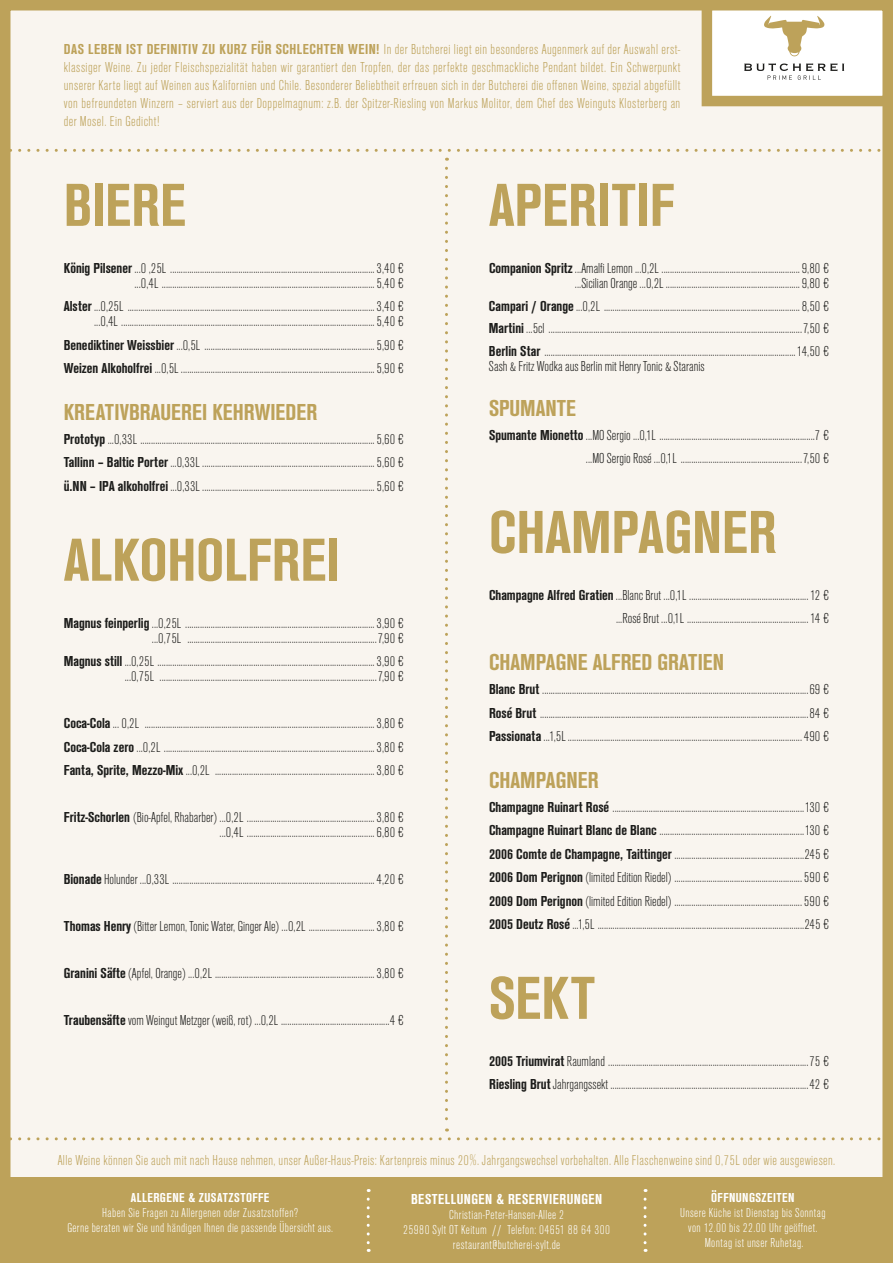
<style>
.page{position:relative;width:893px;height:1263px;background:#fff}
.page>*{position:absolute;margin:0;border:0;box-sizing:border-box;transform-origin:0 0}
.t1{font:700 condensed 63px "Ancona";color:#bda25a}
.t2{font:700 condensed 24px "Ancona";color:#bda25a}
.t3{font:300 condensed 15px/23.5px "Ancona";color:#1d1d1b;text-align:right}
.t4{font:300 condensed 15px/18px "Ancona";letter-spacing:.025em;color:#bda25a;text-align:justify}
.t5{font:700 condensed 15px "Ancona";letter-spacing:.03em;color:#fff}
.t6{font:300 condensed 13.5px/15px "Ancona";letter-spacing:.03em;color:#fff;text-align:center}
.t7{font:700 condensed 13.5px "Ancona";letter-spacing:.03em;color:#fff}
.s1{font-weight:700}
</style>
<div class="page">
<div style="left:5px;top:5px;width:883px;height:1253px;background:#f9f5ef"></div>
<div style="left:0;top:0;width:893px;height:1263px;border:10px solid #bda25a"></div>
<div style="left:707px;top:5px;width:181px;height:96px;background:#fff"></div>
<div style="left:702px;top:0;width:191px;height:106px;border:10px solid #bda25a"></div>
<svg style="left:764px;top:16px;width:61px;height:40px"></svg>
<svg style="left:744px;top:63px;width:100px;height:17px"></svg>
<svg style="left:10px;top:149px;width:882px;height:3px"></svg>
<svg style="left:10px;top:1137px;width:882px;height:3px"></svg>
<svg style="left:445px;top:168px;width:3px;height:963px"></svg>
<div style="left:0;top:1178px;width:893px;height:85px;background:#bda25a"></div>
<svg style="left:367px;top:1199px;width:3px;height:53px"></svg>
<svg style="left:644px;top:1199px;width:3px;height:53px"></svg>
<p class="t4" style="left:64px;top:40px;width:618px"><span class="s1">DAS LEBEN IST DEFINITIV ZU KURZ FÜR SCHLECHTEN WEIN!</span> In der Butcherei liegt ein besonderes Augenmerk auf der Auswahl erst&shy;klassiger Weine. Zu jeder Fleischspezialität haben wir garantiert den Tropfen, der das perfekte geschmackliche Pendant bildet. Ein Schwerpunkt unserer Karte liegt auf Weinen aus Kalifornien und Chile. Besonderer Beliebtheit erfreuen sich in der Butcherei die offenen Weine, spezial abgefüllt von befreundeten Winzern – serviert aus der Doppelmagnum: z.B. der Spitzer-Riesling von Markus Molitor, dem Chef des Weinguts Klosterberg an der Mosel. Ein Gedicht!</p>
<h1 class="t1" style="left:64px;top:167px;width:124px">BIERE</h1>
<p class="t3" style="left:64px;top:261px;width:342px;line-height:15px"><span class="s1">König Pilsener</span> ...0 ,25L ................................................................................................3,40 € ...0,4L ....................................................................................................5,40 €</p>
<p class="t3" style="left:64px;top:299px;width:342px;line-height:15px"><span class="s1">Alster</span> ...0,25L ....................................................................................................................3,40 € ...0,4L .......................................................................................................................5,40 €</p>
<p class="t3" style="left:64px;top:334px;width:342px;text-align:left"><span class="s1">Benediktiner Weissbier</span> ...0,5L ................................................................................5,90 €<br><span class="s1">Weizen Alkoholfrei</span> ...0,5L ...........................................................................................5,90 €</p>
<h2 class="t2" style="left:64px;top:398px;width:255px">KREATIVBRAUEREI KEHRWIEDER</h2>
<p class="t3" style="left:64px;top:428px;width:342px;text-align:justify"><span class="s1">Prototyp</span> ...0,33L ..............................................................................................................5,60 € <span class="s1">Tallinn – Baltic Porter</span> ...0,33L .................................................................................5,60 € <span class="s1">ü.NN – IPA alkoholfrei</span> ...0,33L .................................................................................5,60 €</p>
<h1 class="t1" style="left:64px;top:522px;width:278px">ALKOHOLFREI</h1>
<p class="t3" style="left:64px;top:616px;width:342px;line-height:15px"><span class="s1">Magnus feinperlig</span> ...0,25L .........................................................................................3,90 € ...0,75L .........................................................................................7,90 €</p>
<p class="t3" style="left:64px;top:654px;width:342px;line-height:15px"><span class="s1">Magnus still</span> ...0,25L ......................................................................................................3,90 € ...0,75L ......................................................................................................7,90 €</p>
<p class="t3" style="left:64px;top:712px;width:342px;text-align:justify"><span class="s1">Coca-Cola</span> ... 0,2L ............................................................................................................3,80 € <span class="s1">Coca-Cola zero</span> ...0,2L ...................................................................................................3,80 € <span class="s1">Fanta, Sprite, Mezzo-Mix</span> ...0,2L ...........................................................................3,80 €</p>
<p class="t3" style="left:64px;top:810px;width:342px;line-height:15px"><span class="s1">Fritz-Schorlen</span> (Bio-Apfel, Rhabarber) ...0,2L ............................................................3,80 € ...0,4L ............................................................6,80 €</p>
<p class="t3" style="left:64px;top:868px;width:342px"><span class="s1">Bionade</span> Holunder ...0,33L ...............................................................................................4,20 €</p>
<p class="t3" style="left:64px;top:915px;width:342px"><span class="s1">Thomas Henry</span> (Bitter Lemon, Tonic Water, Ginger Ale) ...0,2L ...............................3,80 €</p>
<p class="t3" style="left:64px;top:962px;width:342px"><span class="s1">Granini Säfte</span> (Apfel, Orange) ...0,2L ...........................................................................3,80 €</p>
<p class="t3" style="left:64px;top:1009px;width:342px"><span class="s1">Traubensäfte</span> vom Weingut Metzger (weiß, rot) ...0,2L ...................................................4 €</p>
<h1 class="t1" style="left:489px;top:167px;width:187px">APERITIF</h1>
<p class="t3" style="left:489px;top:261px;width:342px;line-height:15px"><span class="s1">Companion Spritz</span> ...Amalfi Lemon ...0,2L .................................................................9,80 € ...Sicilian Orange ...0,2L ...............................................................9,80 €</p>
<p class="t3" style="left:489px;top:296px;width:342px;line-height:21.3px;text-align:left"><span class="s1">Campari / Orange</span> ...0,2L ............................................................................................8,50 €<br><span class="s1">Martini</span> ...5cl .......................................................................................................................7,50 €</p>
<p class="t3" style="left:489px;top:344px;width:342px;line-height:15px;text-align:left"><span class="s1">Berlin Star</span> ......................................................................................................................14,50 €<br>Sash &amp; Fritz Wodka aus Berlin mit Henry Tonic &amp; Staranis</p>
<h2 class="t2" style="left:489px;top:394px;width:89px">SPUMANTE</h2>
<p class="t3" style="left:489px;top:423px;width:342px"><span class="s1">Spumante Mionetto</span> ...MO Sergio ...0,1L .........................................................................7 € ...MO Sergio Rosé ...0,1L .........................................................7,50 €</p>
<h1 class="t1" style="left:489px;top:495px;width:289px">CHAMPAGNER</h1>
<p class="t3" style="left:489px;top:584px;width:342px"><span class="s1">Champagne Alfred Gratien</span> ...Blanc Brut ...0,1L ........................................................12 € ...Rosé Brut ...0,1L .........................................................14 €</p>
<h2 class="t2" style="left:489px;top:648px;width:237px">CHAMPAGNE ALFRED GRATIEN</h2>
<p class="t3" style="left:489px;top:678px;width:342px;text-align:justify"><span class="s1">Blanc Brut</span> .............................................................................................................................69 € <span class="s1">Rosé Brut</span> ..............................................................................................................................84 € <span class="s1">Passionata</span> ...1,5L ..............................................................................................................490 €</p>
<h2 class="t2" style="left:489px;top:766px;width:111px">CHAMPAGNER</h2>
<p class="t3" style="left:489px;top:795px;width:342px;text-align:justify"><span class="s1">Champagne Ruinart Rosé</span> ..........................................................................................130 € <span class="s1">Champagne Ruinart Blanc de Blanc</span> ....................................................................130 € <span class="s1">2006 Comte de Champagne, Taittinger</span> .............................................................245 € <span class="s1">2006 Dom Perignon</span> (limited Edition Riedel) ............................................................590 € <span class="s1">2009 Dom Perignon</span> (limited Edition Riedel) ............................................................590 € <span class="s1">2005 Deutz Rosé</span> ...1,5L .................................................................................................245 €</p>
<h1 class="t1" style="left:489px;top:960px;width:108px">SEKT</h1>
<p class="t3" style="left:489px;top:1049px;width:342px;text-align:left"><span class="s1">2005 Triumvirat</span> Raumland ..............................................................................................75 €<br><span class="s1">Riesling Brut</span> Jahrgangssekt .............................................................................................42 €</p>
<p class="t4" style="left:58px;top:1151px;width:779px">Alle Weine können Sie auch mit nach Hause nehmen, unser Außer-Haus-Preis: Kartenpreis minus 20%. Jahrgangswechsel vorbehalten. Alle Flaschenweine sind 0,75L oder wie ausgewiesen.</p>
<p class="t5" style="left:411px;top:1190px;width:193px">BESTELLUNGEN &amp; RESERVIERUNGEN</p>
<p class="t6" style="left:403px;top:1207px;width:208px">Christian-Peter-Hansen-Allee 2<br>25980 Sylt OT Keitum // Telefon: 04651 88 64 300 restaurant@butcherei-sylt.de</p>
<p class="t7" style="left:711px;top:1190px;width:85px">ÖFFNUNGSZEITEN</p>
<p class="t6" style="left:680px;top:1206px;width:147px">Unsere Küche ist Dienstag bis Sonntag von 12.00 bis 22.00 Uhr geöffnet.<br>Montag ist unser Ruhetag.</p>
<p class="t7" style="left:131px;top:1190px;width:140px">ALLERGENE &amp; ZUSATZSTOFFE</p>
<p class="t6" style="left:67px;top:1206px;width:267px">Haben Sie Fragen zu Allergenen oder Zusatzstoffen?<br>Gerne beraten wir Sie und händigen Ihnen die passende Übersicht aus.</p>
</div>
